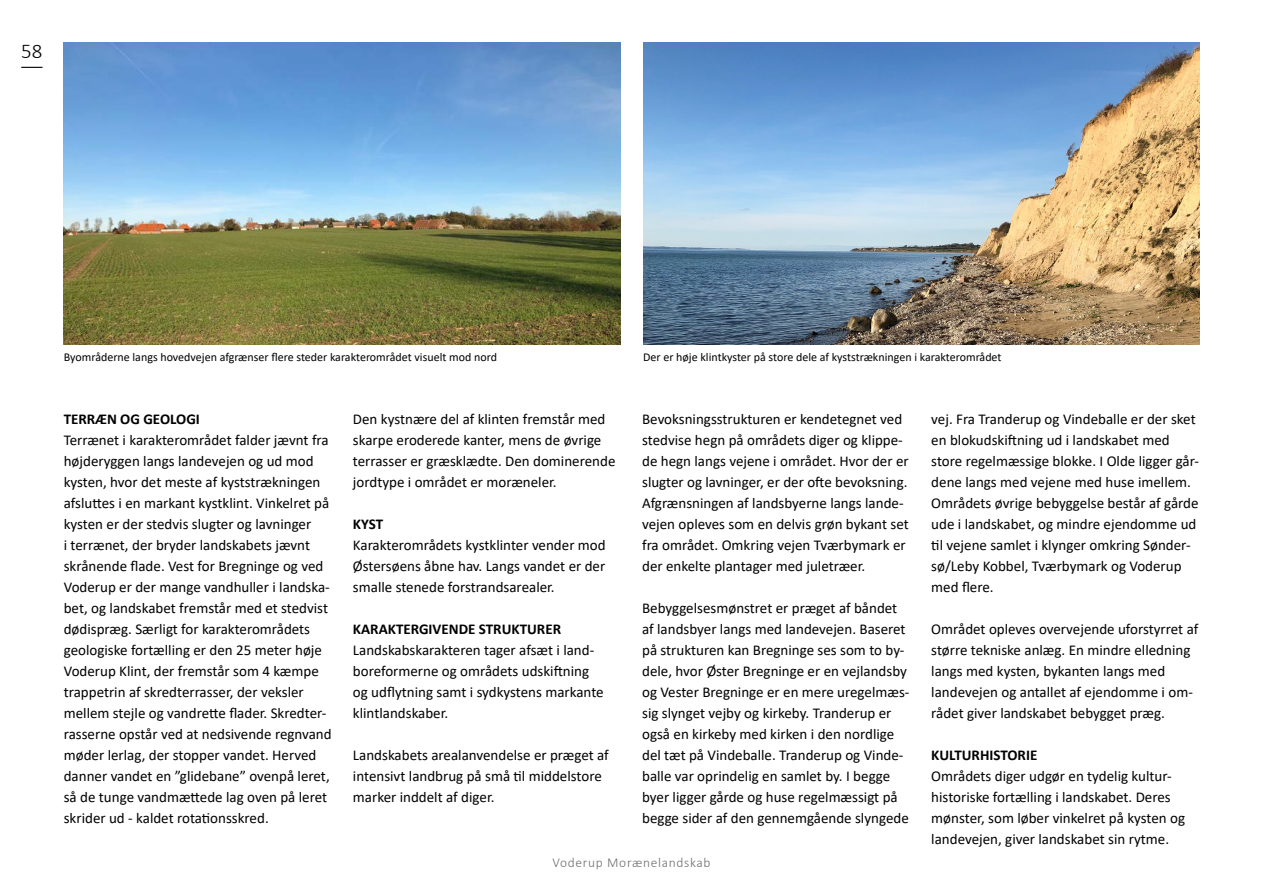
<style>
.page{position:relative;width:1263px;height:893px;background:#fff}
.page>*{position:absolute;margin:0;border:0;box-sizing:border-box;transform-origin:0 0}
.t1{font:300 21px "Calibri";color:#000}
.BRØDTEKST_1{font:15px/21px "Calibri";color:#000}
.BRØDTEKST_1-2{font:700 15px "Calibri";color:#000}
.t2{font:300 13.5px "Calibri";letter-spacing:.05em;color:#706f6f}
.BILLEDTEKST{font:12px "Calibri";color:#000}
</style>
<div class="page">
<svg style="left:21px;top:67px;width:22px;height:1px"></svg>
<img style="left:643px;top:43px;width:556px;height:301px">
<img style="left:64px;top:43px;width:557px;height:301px">
<h1 class="t1" style="left:21px;top:38px;width:23px">58</h1>
<p class="BILLEDTEKST" style="left:64px;top:348px;width:435px">Byområderne langs hovedvejen afgrænser flere steder karakterområdet visuelt mod nord</p>
<p class="BILLEDTEKST" style="left:643px;top:348px;width:360px">Der er høje klintkyster på store dele af kyststrækningen i karakterområdet</p>
<p class="BRØDTEKST_1-2" style="left:64px;top:408px;width:138px">TERRÆN OG GEOLOGI</p>
<p class="BRØDTEKST_1" style="left:64px;top:429px;width:269px">Terrænet i karakterområdet falder jævnt fra højderyggen langs landevejen og ud mod kysten, hvor det meste af kyststrækningen afsluttes i en markant kystklint. Vinkelret på kysten er der stedvis slugter og lavninger<br>i terrænet, der bryder landskabets jævnt skrånende flade. Vest for Bregninge og ved Voderup er der mange vandhuller i landska&shy;bet, og landskabet fremstår med et stedvist dødispræg. Særligt for karakterområdets geologiske fortælling er den 25 meter høje Voderup Klint, der fremstår som 4 kæmpe trappetrin af skredterrasser, der veksler mellem stejle og vandrette flader. Skredter&shy;rasserne opstår ved at nedsivende regnvand møder lerlag, der stopper vandet. Herved danner vandet en ”glidebane” ovenpå leret, så de tunge vandmættede lag oven på leret skrider ud - kaldet rotationsskred.</p>
<p class="BRØDTEKST_1" style="left:353px;top:408px;width:264px">Den kystnære del af klinten fremstår med skarpe eroderede kanter, mens de øvrige terrasser er græsklædte. Den dominerende jordtype i området er moræneler.</p>
<p class="BRØDTEKST_1-2" style="left:353px;top:513px;width:32px">KYST</p>
<p class="BRØDTEKST_1" style="left:353px;top:534px;width:254px;text-align:justify">Karakterområdets kystklinter vender mod Østersøens åbne hav. Langs vandet er der smalle stenede forstrandsarealer.</p>
<p class="BRØDTEKST_1-2" style="left:353px;top:618px;width:210px">KARAKTERGIVENDE STRUKTURER</p>
<p class="BRØDTEKST_1" style="left:353px;top:639px;width:252px">Landskabskarakteren tager afsæt i land&shy;boreformerne og områdets udskiftning og udflytning samt i sydkystens markante klintlandskaber.</p>
<p class="BRØDTEKST_1" style="left:353px;top:744px;width:257px">Landskabets arealanvendelse er præget af intensivt landbrug på små til middelstore marker inddelt af diger.</p>
<p class="BRØDTEKST_1" style="left:642px;top:408px;width:268px">Bevoksningsstrukturen er kendetegnet ved stedvise hegn på områdets diger og klippe&shy;de hegn langs vejene i området. Hvor der er slugter og lavninger, er der ofte bevoksning.<br>Afgrænsningen af landsbyerne langs lande&shy;vejen opleves som en delvis grøn bykant set fra området. Omkring vejen Tværbymark er der enkelte plantager med juletræer.</p>
<p class="BRØDTEKST_1" style="left:642px;top:597px;width:269px">Bebyggelsesmønstret er præget af båndet af landsbyer langs med landevejen. Baseret på strukturen kan Bregninge ses som to by&shy;dele, hvor Øster Bregninge er en vejlandsby og Vester Bregninge er en mere uregelmæs&shy;sig slynget vejby og kirkeby. Tranderup er også en kirkeby med kirken i den nordlige del tæt på Vindeballe. Tranderup og Vinde&shy;balle var oprindelig en samlet by. I begge byer ligger gårde og huse regelmæssigt på begge sider af den gennemgående slyngede</p>
<p class="t2" style="left:552px;top:854px;width:160px">Voderup Morænelandskab</p>
<p class="BRØDTEKST_1" style="left:931px;top:408px;width:269px">vej. Fra Tranderup og Vindeballe er der sket en blokudskiftning ud i landskabet med store regelmæssige blokke. I Olde ligger går&shy;dene langs med vejene med huse imellem.<br>Områdets øvrige bebyggelse består af gårde ude i landskabet, og mindre ejendomme ud til vejene samlet i klynger omkring Sønder&shy;sø/Leby Kobbel, Tværbymark og Voderup med flere.</p>
<p class="BRØDTEKST_1" style="left:931px;top:618px;width:269px">Området opleves overvejende uforstyrret af større tekniske anlæg. En mindre elledning langs med kysten, bykanten langs med landevejen og antallet af ejendomme i om&shy;rådet giver landskabet bebygget præg.</p>
<p class="BRØDTEKST_1-2" style="left:931px;top:744px;width:108px">KULTURHISTORIE</p>
<p class="BRØDTEKST_1" style="left:931px;top:765px;width:255px">Områdets diger udgør en tydelig kultur&shy;historiske fortælling i landskabet. Deres mønster, som løber vinkelret på kysten og landevejen, giver landskabet sin rytme.</p>
</div>
